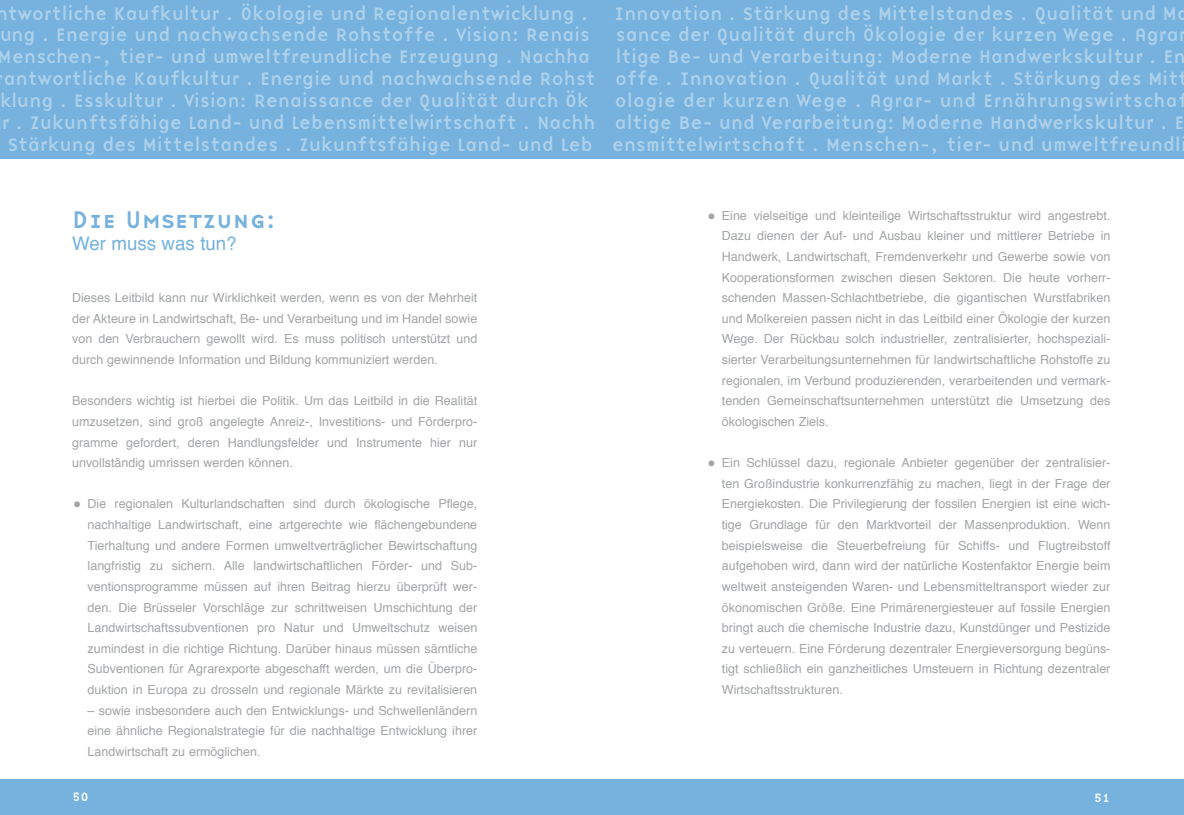
<style>
.page{position:relative;width:1184px;height:815px;background:#fff}
.page>*{position:absolute;margin:0;border:0;box-sizing:border-box;transform-origin:0 0}
.t1{font:25px "Base Nine Small Caps";letter-spacing:-.005em;color:#76b2dd}
.t2{font:18.75px/21.9px "Base Nine";letter-spacing:-.025em;color:#add1eb}
.t3{font:18.75px "Helvetica";letter-spacing:-.005em;color:#76b2dd}
.t4{font:12.5px/20.6px "Helvetica";color:#a2a4a6;text-align:justify}
.t5{font:12.5px "Base Nine";color:#fff}
.t6{font:10px "Wingdings";color:#a2a4a6}
</style>
<div class="page">
<div style="left:0;top:0;width:1183px;height:159px;background:#76b2dd"></div>
<div style="left:0;top:780px;width:1183px;height:35px;background:#76b2dd"></div>
<h2 class="t2" style="left:-4px;top:2px;width:595px">ntwortliche Kaufkultur . Ökologie und Regionalentwicklung .</h2>
<h2 class="t2" style="left:614px;top:2px;width:576px">Innovation . Stärkung des Mittelstandes . Qualität und Ma</h2>
<h2 class="t2" style="left:-1px;top:24px;width:592px">ung . Energie und nachwachsende Rohstoffe . Vision: Renais</h2>
<h2 class="t2" style="left:615px;top:24px;width:573px">sance der Qualität durch Ökologie der kurzen Wege . Agrar</h2>
<h2 class="t2" style="left:-2px;top:46px;width:594px">Menschen-, tier- und umweltfreundliche Erzeugung . Nachha</h2>
<p class="t2" style="left:-4px;top:46px;width:1194px;text-indent:619px">ltige Be- und Verarbeitung: Moderne Handwerkskultur . En rantwortliche Kaufkultur . Energie und nachwachsende Rohst offe . Innovation . Qualität und Markt . Stärkung des Mitt klung . Esskultur . Vision: Renaissance der Qualität durch Ök</p>
<p class="t2" style="left:1px;top:89px;width:1188px;text-align:right">ologie der kurzen Wege . Agrar- und Ernährungswirtschaf<br>r . Zukunftsfähige Land- und Lebensmittelwirtschaft . Nachh altige Be- und Verarbeitung: Moderne Handwerkskultur . E<br>Stärkung des Mittelstandes . Zukunftsfähige Land- und Leb ensmittelwirtschaft . Menschen-, tier- und umweltfreundli</p>
<h1 class="t1" style="left:72px;top:201px;width:206px">Die Umsetzung:</h1>
<h2 class="t3" style="left:72px;top:228px;width:166px">Wer muss was tun?</h2>
<p class="t4" style="left:72px;top:287px;width:406px">Dieses Leitbild kann nur Wirklichkeit werden, wenn es von der Mehrheit der Akteure in Landwirtschaft, Be- und Verarbeitung und im Handel sowie von den Verbrauchern gewollt wird. Es muss politisch unterstützt und durch gewinnende Information und Bildung kommuniziert werden.</p>
<p class="t4" style="left:72px;top:390px;width:406px">Besonders wichtig ist hierbei die Politik. Um das Leitbild in die Realität umzusetzen, sind groß angelegte Anreiz-, Investitions- und Förderpro&shy;gramme gefordert, deren Handlungsfelder und Instrumente hier nur unvollständig umrissen werden können.</p>
<p class="t4" style="left:88px;top:493px;width:391px">Die regionalen Kulturlandschaften sind durch ökologische Pflege, nachhaltige Landwirtschaft, eine artgerechte wie flächengebundene Tierhaltung und andere Formen umweltverträglicher Bewirtschaftung langfristig zu sichern. Alle landwirtschaftlichen Förder- und Sub&shy;ventionsprogramme müssen auf ihren Beitrag hierzu überprüft wer&shy;den. Die Brüsseler Vorschläge zur schrittweisen Umschichtung der Landwirtschaftssubventionen pro Natur und Umweltschutz weisen zumindest in die richtige Richtung. Darüber hinaus müssen sämtliche Subventionen für Agrarexporte abgeschafft werden, um die Überpro&shy;duktion in Europa zu drosseln und regionale Märkte zu revitalisieren</p>
<p class="t4" style="left:88px;top:700px;width:391px">– sowie insbesondere auch den Entwicklungs- und Schwellenländern eine ähnliche Regionalstrategie für die nachhaltige Entwicklung ihrer Landwirtschaft zu ermöglichen.</p>
<p class="t6" style="left:73px;top:499px;width:9px">●</p>
<p class="t4" style="left:722px;top:205px;width:390px">Eine vielseitige und kleinteilige Wirtschaftsstruktur wird angestrebt.<br>Dazu dienen der Auf- und Ausbau kleiner und mittlerer Betriebe in Handwerk, Landwirtschaft, Fremdenverkehr und Gewerbe sowie von Kooperationsformen zwischen diesen Sektoren. Die heute vorherr&shy;schenden Massen-Schlachtbetriebe, die gigantischen Wurstfabriken und Molkereien passen nicht in das Leitbild einer Ökologie der kurzen Wege. Der Rückbau solch industrieller, zentralisierter, hochspeziali&shy;sierter Verarbeitungsunternehmen für landwirtschaftliche Rohstoffe zu regionalen, im Verbund produzierenden, verarbeitenden und vermark&shy;tenden Gemeinschaftsunternehmen unterstützt die Umsetzung des ökologischen Ziels.</p>
<p class="t4" style="left:722px;top:452px;width:390px">Ein Schlüssel dazu, regionale Anbieter gegenüber der zentralisier&shy;ten Großindustrie konkurrenzfähig zu machen, liegt in der Frage der Energiekosten. Die Privilegierung der fossilen Energien ist eine wich&shy;tige Grundlage für den Marktvorteil der Massenproduktion. Wenn beispielsweise die Steuerbefreiung für Schiffs- und Flugtreibstoff aufgehoben wird, dann wird der natürliche Kostenfaktor Energie beim weltweit ansteigenden Waren- und Lebensmitteltransport wieder zur ökonomischen Größe. Eine Primärenergiesteuer auf fossile Energien bringt auch die chemische Industrie dazu, Kunstdünger und Pestizide zu verteuern. Eine Förderung dezentraler Energieversorgung begüns&shy;tigt schließlich ein ganzheitliches Umsteuern in Richtung dezentraler Wirtschaftsstrukturen.</p>
<p class="t6" style="left:707px;top:211px;width:9px">●</p>
<p class="t6" style="left:707px;top:458px;width:9px">●</p>
<p class="t5" style="left:72px;top:788px;width:18px">50</p>
<p class="t5" style="left:1093px;top:788px;width:18px">51</p>
</div>
